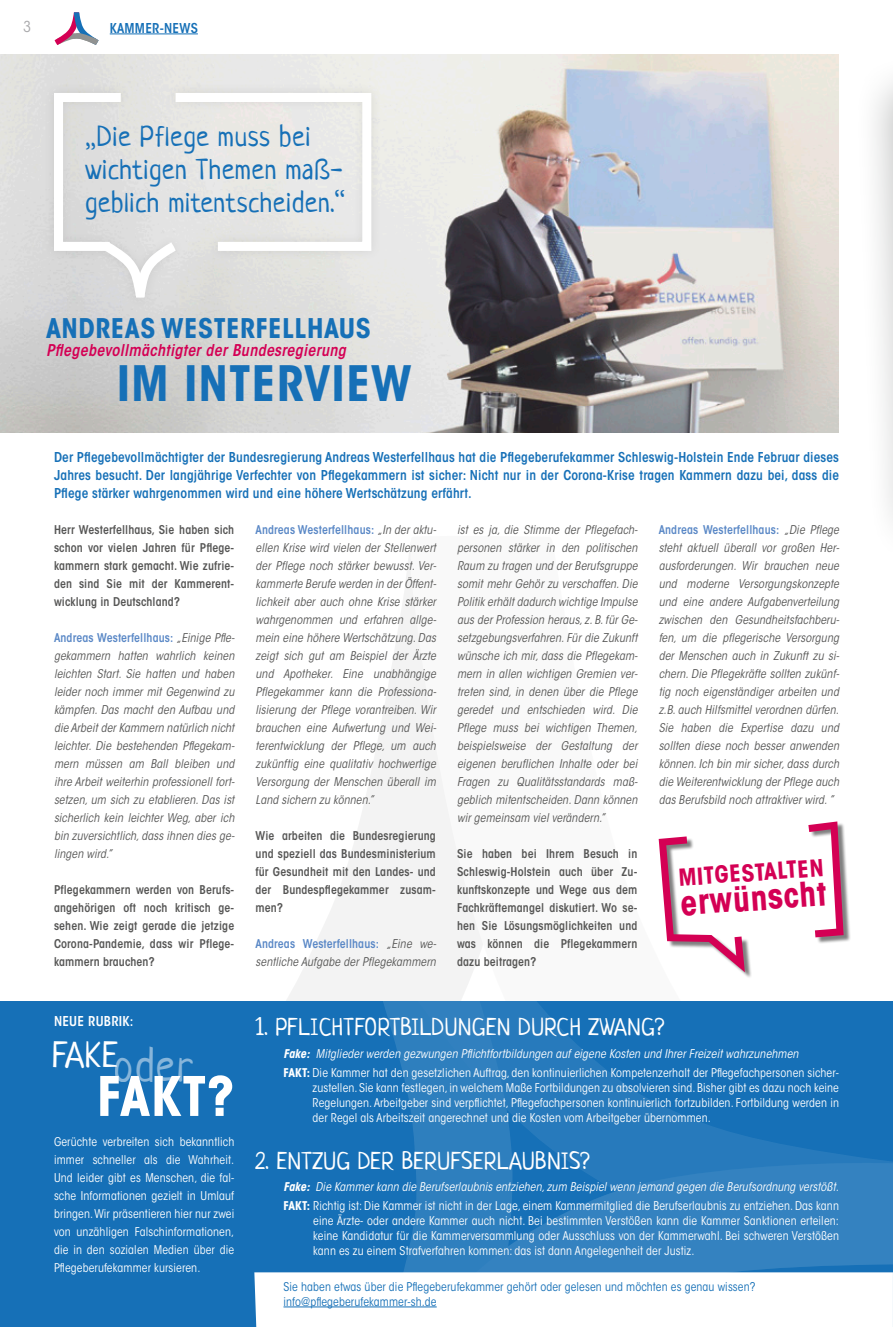
<style>
.page{position:relative;width:893px;height:1327px;background:#fff}
.page>*{position:absolute;margin:0;border:0;box-sizing:border-box;transform-origin:0 0}
.t1{font:700 condensed 54px "ITC Avant Garde Std";color:#fff}
.t2{font:700 condensed 48.45px "ITC Avant Garde Std";letter-spacing:.02em;color:#1670b7}
.t3{font:45px "Neucha";color:#fff}
.t4{font:36px "Neucha";color:#fff}
.t5{font:700 condensed 33.9px "ITC Avant Garde Std";color:#d40054}
.t6{font:28.5px/33px "Neucha";letter-spacing:.02em;color:#1670b7}
.t7{font:700 condensed 26.85px "ITC Avant Garde Std";letter-spacing:.02em;color:#1670b7}
.t8{font:24px "Neucha";letter-spacing:.02em;color:#fff}
.t9{font:700 condensed 23.25px "ITC Avant Garde Std";color:#d40054}
.t10{font:italic 600 condensed 16.2px "ITC Avant Garde Std";letter-spacing:.02em;color:#d40054}
.t11{font:condensed 15px "ITC Avant Garde Std";color:#a8a8aa}
.t12{font:600 condensed 13.5px/18px "ITC Avant Garde Std";letter-spacing:.01em;color:#1670b7;text-align:justify}
.t13{font:600 condensed 13.5px "ITC Avant Garde Std";letter-spacing:.02em;color:#fff}
.t14{font:italic condensed 12px/18px "ITC Avant Garde Std";letter-spacing:.01em;color:#565655;text-align:justify}
.t15{font:condensed 12px/18px "ITC Avant Garde Std";letter-spacing:.01em;color:#fff;text-align:justify}
.t16{font:600 condensed 12px/18px "ITC Avant Garde Std";letter-spacing:.01em;color:#565655;text-align:justify}
.t17{font:condensed 12px/15px "ITC Avant Garde Std";letter-spacing:.01em;color:#1670b7}
.s1{font-weight:600;font-style:normal;color:#5a88c6}
.s2{font-weight:700;font-style:italic}
.s3{font-style:italic}
.s4{font-weight:700}
</style>
<div class="page">
<svg style="left:286px;top:552px;width:125px;height:449px"></svg>
<svg style="left:411px;top:582px;width:248px;height:419px"></svg>
<img style="left:0;top:54px;width:839px;height:378px">
<hr style="left:110px;top:34px;width:88px;height:1px;background:#1670b7">
<div style="left:44px;top:83px;width:337px;height:224px;background:#565655;opacity:.14"></div>
<svg style="left:49px;top:88px;width:327px;height:209px;background:#e5e5e3"></svg>
<svg style="left:55px;top:12px;width:44px;height:33px"></svg>
<div style="left:0;top:1001px;width:893px;height:326px;background:#1670b7"></div>
<svg style="left:404px;top:1267px;width:110px;height:5px"></svg>
<svg style="left:383px;top:1001px;width:500px;height:266px"></svg>
<svg style="left:560px;top:1161px;width:333px;height:111px;background:#3080bf"></svg>
<div style="left:254px;top:1272px;width:639px;height:55px;background:#fff"></div>
<svg style="left:874px;top:82px;width:19px;height:438px"></svg>
<div style="left:660px;top:838px;width:92px;height:141px;background:#000;opacity:.5"></div>
<svg style="left:659px;top:836px;width:86px;height:136px"></svg>
<div style="left:810px;top:822px;width:41px;height:122px;background:#000;opacity:.5"></div>
<svg style="left:808px;top:821px;width:36px;height:116px"></svg>
<hr style="left:283px;top:1306px;width:154px;height:1px;background:#1670b7">
<p class="t11" style="left:23px;top:18px;width:9px">3</p>
<p class="t12" style="left:110px;top:19px;width:90px">KAMMER-NEWS</p>
<h3 class="t6" style="left:85px;top:120px;width:261px">„Die Pflege muss bei wichtigen Themen maß&shy;geblich mitentscheiden.“</h3>
<h3 class="t7" style="left:46px;top:311px;width:326px">ANDREAS WESTERFELLHAUS</h3>
<h3 class="t10" style="left:46px;top:340px;width:301px">Pflegebevollmächtigter der Bundesregierung</h3>
<h2 class="t2" style="left:117px;top:352px;width:296px">IM INTERVIEW</h2>
<p class="t12" style="left:54px;top:448px;width:786px">Der Pflegebevollmächtigter der Bundesregierung Andreas Westerfellhaus hat die Pflegeberufekammer Schleswig-Holstein Ende Februar dieses Jahres besucht. Der langjährige Verfechter von Pflegekammern ist sicher: Nicht nur in der Corona-Krise tragen Kammern dazu bei, dass die Pflege stärker wahrgenommen wird und eine höhere Wertschätzung erfährt.</p>
<p class="t16" style="left:54px;top:521px;width:182px">Herr Westerfellhaus, Sie haben sich schon vor vielen Jahren für Pflege&shy;kammern stark gemacht. Wie zufrie&shy;den sind Sie mit der Kammerent&shy;wicklung in Deutschland?</p>
<p class="t14" style="left:54px;top:629px;width:182px"><span class="s1">Andreas Westerfellhaus:</span> „Einige Pfle&shy;gekammern hatten wahrlich keinen leichten Start. Sie hatten und haben leider noch immer mit Gegenwind zu kämpfen. Das macht den Aufbau und die Arbeit der Kammern natürlich nicht leichter. Die bestehenden Pflegekam&shy;mern müssen am Ball bleiben und ihre Arbeit weiterhin professionell fort&shy;setzen, um sich zu etablieren. Das ist sicherlich kein leichter Weg, aber ich bin zuversichtlich, dass ihnen dies ge&shy;lingen wird.”</p>
<p class="t16" style="left:54px;top:881px;width:182px">Pflegekammern werden von Berufs&shy;angehörigen oft noch kritisch ge&shy;sehen. Wie zeigt gerade die jetzige Corona-Pandemie, dass wir Pflege&shy;kammern brauchen?</p>
<p class="t14" style="left:457px;top:521px;width:182px">ist es ja, die Stimme der Pflegefach&shy;personen stärker in den politischen Raum zu tragen und der Berufsgruppe somit mehr Gehör zu verschaffen. Die Politik erhält dadurch wichtige Impulse aus der Profession heraus, z. B. für Ge&shy;setzgebungsverfahren. Für die Zukunft wünsche ich mir, dass die Pflegekam&shy;mern in allen wichtigen Gremien ver&shy;treten sind, in denen über die Pflege geredet und entschieden wird. Die Pflege muss bei wichtigen Themen, beispielsweise der Gestaltung der eigenen beruflichen Inhalte oder bei Fragen zu Qualitätsstandards maß&shy;geblich mitentscheiden. Dann können wir gemeinsam viel verändern.”</p>
<p class="t16" style="left:457px;top:845px;width:182px">Sie haben bei Ihrem Besuch in Schleswig-Holstein auch über Zu&shy;kunftskonzepte und Wege aus dem Fachkräftemangel diskutiert. Wo se&shy;hen Sie Lösungsmöglichkeiten und was können die Pflegekammern dazu beitragen?</p>
<p class="t14" style="left:256px;top:521px;width:182px"><span class="s1">Andreas Westerfellhaus:</span> „In der aktu&shy;ellen Krise wird vielen der Stellenwert der Pflege noch stärker bewusst. Ver&shy;kammerte Berufe werden in der Öffent&shy;lichkeit aber auch ohne Krise stärker wahrgenommen und erfahren allge&shy;mein eine höhere Wertschätzung. Das zeigt sich gut am Beispiel der Ärzte und Apotheker. Eine unabhängige Pflegekammer kann die Professiona&shy;lisierung der Pflege vorantreiben. Wir brauchen eine Aufwertung und Wei&shy;terentwicklung der Pflege, um auch zukünftig eine qualitativ hochwertige Versorgung der Menschen überall im Land sichern zu können.”</p>
<p class="t16" style="left:256px;top:827px;width:182px">Wie arbeiten die Bundesregierung und speziell das Bundesministerium für Gesundheit mit den Landes- und der Bundespflegekammer zusam&shy;men?</p>
<p class="t14" style="left:256px;top:935px;width:182px"><span class="s1">Andreas Westerfellhaus:</span> „Eine we&shy;sentliche Aufgabe der Pflegekammern</p>
<p class="t14" style="left:659px;top:521px;width:182px"><span class="s1">Andreas Westerfellhaus:</span> „Die Pflege steht aktuell überall vor großen Her&shy;ausforderungen. Wir brauchen neue und moderne Versorgungskonzepte und eine andere Aufgabenverteilung zwischen den Gesundheitsfachberu&shy;fen, um die pflegerische Versorgung der Menschen auch in Zukunft zu si&shy;chern. Die Pflegekräfte sollten zukünf&shy;tig noch eigenständiger arbeiten und z.B. auch Hilfsmittel verordnen dürfen.<br>Sie haben die Expertise dazu und sollten diese noch besser anwenden können. Ich bin mir sicher, dass durch die Weiterentwicklung der Pflege auch das Berufsbild noch attraktiver wird. ”</p>
<h3 class="t9" style="left:677px;top:862px;width:147px;rotate:-4deg">MITGESTALTEN</h3>
<h3 class="t5" style="left:679px;top:881px;width:148px;rotate:-4deg">erwünscht</h3>
<p class="t13" style="left:54px;top:1013px;width:81px">NEUE RUBRIK:</p>
<h3 class="t4" style="left:52px;top:1033px;width:68px">FAKE</h3>
<h3 class="t3" style="left:114px;top:1037px;width:80px">oder</h3>
<h1 class="t1" style="left:97px;top:1062px;width:139px">FAKT?</h1>
<p class="t15" style="left:54px;top:1133px;width:182px">Gerüchte verbreiten sich bekanntlich immer schneller als die Wahrheit.<br>Und leider gibt es Menschen, die fal&shy;sche Informationen gezielt in Umlauf bringen. Wir präsentieren hier nur zwei von unzähligen Falschinformationen, die in den sozialen Medien über die Pflegeberufekammer kursieren.</p>
<h3 class="t8" style="left:256px;top:1012px;width:410px">1. PFLICHTFORTBILDUNGEN DURCH ZWANG?</h3>
<p class="t15" style="left:283px;top:1044px;width:557px;line-height:19.2px"><span class="s2">Fake:</span> <span class="s3">Mitglieder werden gezwungen Pflichtfortbildungen auf eigene Kosten und Ihrer Freizeit wahrzunehmen<br></span><span class="s4">FAKT:</span> Die Kammer hat den gesetzlichen Auftrag, den kontinuierlichen Kompetenzerhalt der Pflegefachpersonen sicher-</p>
<p class="t15" style="left:313px;top:1080px;width:528px;line-height:15px">zustellen. Sie kann festlegen, in welchem Maße Fortbildungen zu absolvieren sind. Bisher gibt es dazu noch keine Regelungen. Arbeitgeber sind verpflichtet, Pflegefachpersonen kontinuierlich fortzubilden. Fortbildung werden in der Regel als Arbeitszeit angerechnet und die Kosten vom Arbeitgeber übernommen.</p>
<h3 class="t8" style="left:256px;top:1146px;width:336px">2. ENTZUG DER BERUFSERLAUBNIS?</h3>
<p class="t15" style="left:283px;top:1177px;width:557px;line-height:19.2px"><span class="s2">Fake:</span> <span class="s3">Die Kammer kann die Berufserlaubnis entziehen, zum Beispiel wenn jemand gegen die Berufsordnung verstößt.<br></span><span class="s4">FAKT:</span> Richtig ist: Die Kammer ist nicht in der Lage, einem Kammermitglied die Berufserlaubnis zu entziehen. Das kann</p>
<p class="t15" style="left:313px;top:1213px;width:527px;line-height:15px">eine Ärzte- oder andere Kammer auch nicht. Bei bestimmten Verstößen kann die Kammer Sanktionen erteilen: keine Kandidatur für die Kammerversammlung oder Ausschluss von der Kammerwahl. Bei schweren Verstößen kann es zu einem Strafverfahren kommen: das ist dann Angelegenheit der Justiz.</p>
<p class="t17" style="left:283px;top:1279px;width:474px">Sie haben etwas über die Pflegeberufekammer gehört oder gelesen und möchten es genau wissen? info@pflegeberufekammer-sh.de</p>
</div>
